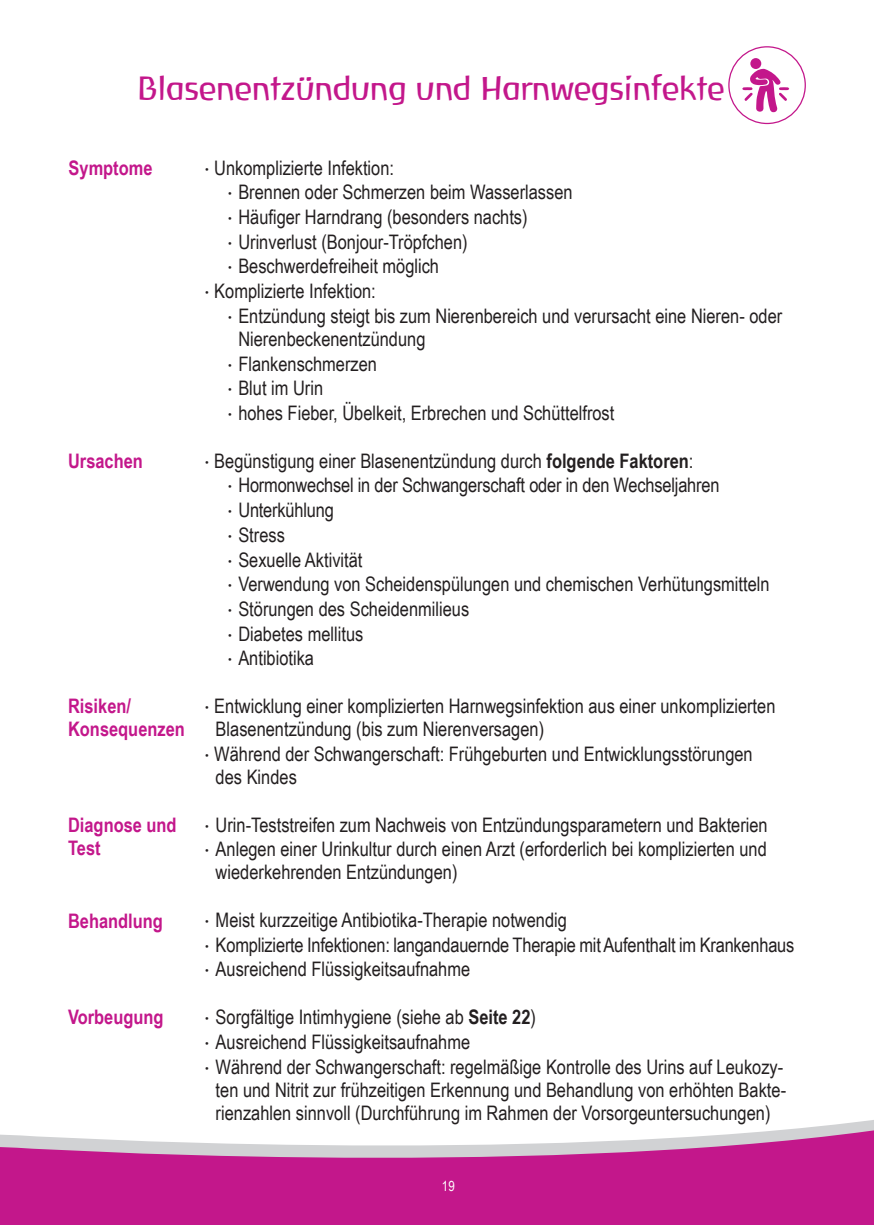
<style>
.page{position:relative;width:874px;height:1225px;background:#fff}
.page>*{position:absolute;margin:0;border:0;box-sizing:border-box;transform-origin:0 0}
.t1{font:32px "Baar Antropos";letter-spacing:-.02em;color:#c3178b}
.t2{font:20px/24.8px "Arial Narrow";color:#231f20}
.t3{font:700 20px/23px "Arial Narrow";color:#c3178b}
.t4{font:14px "Arial Narrow";color:#fff}
.s1{font-family:"Meta Plus Normal";font-style:italic}
.s2{font-weight:700}
</style>
<div class="page">
<div style="left:728px;top:46px;width:77px;height:78px;border:1px solid #c3178b;border-radius:50%"></div>
<svg style="left:741px;top:69px;width:47px;height:44px"></svg>
<div style="left:750px;top:58px;width:11px;height:11px;background:#c3178b;border-radius:50%"></div>
<svg style="left:0;top:1128px;width:873px;height:97px;background:#cc4aa2"></svg>
<svg style="left:54px;top:1199px;width:727px;height:1px"></svg>
<h1 class="t1" style="left:137px;top:69px;width:588px">Blasenentzündung und Harnwegsinfekte</h1>
<p class="t3" style="left:69px;top:155px;width:85px">Symptome</p>
<p class="t3" style="left:68px;top:448px;width:76px">Ursachen</p>
<p class="t3" style="left:68px;top:693px;width:118px">Risiken/<br>Konsequenzen</p>
<p class="t3" style="left:68px;top:813px;width:110px">Diagnose und<br>Test</p>
<p class="t3" style="left:68px;top:908px;width:96px">Behandlung</p>
<p class="t3" style="left:68px;top:1004px;width:97px">Vorbeugung</p>
<p class="t2" style="left:204px;top:154px;width:191px"><span class="s1">·</span> Unkomplizierte Infektion:</p>
<p class="t2" style="left:227px;top:179px;width:347px"><span class="s1">·</span> Brennen oder Schmerzen beim Wasserlassen</p>
<p class="t2" style="left:227px;top:204px;width:302px"><span class="s1">·</span> Häufiger Harndrang (besonders nachts)</p>
<p class="t2" style="left:227px;top:228px;width:242px"><span class="s1">·</span> Urinverlust (Bonjour-Tröpfchen)</p>
<p class="t2" style="left:227px;top:253px;width:213px"><span class="s1">·</span> Beschwerdefreiheit möglich</p>
<p class="t2" style="left:204px;top:278px;width:173px"><span class="s1">·</span> Komplizierte Infektion:</p>
<p class="t2" style="left:227px;top:303px;width:556px"><span class="s1">·</span> Entzündung steigt bis zum Nierenbereich und verursacht eine Nieren- oder</p>
<p class="t2" style="left:238px;top:326px;width:188px">Nierenbeckenentzündung</p>
<p class="t2" style="left:227px;top:350px;width:151px"><span class="s1">·</span> Flankenschmerzen</p>
<p class="t2" style="left:227px;top:375px;width:98px"><span class="s1">·</span> Blut im Urin</p>
<p class="t2" style="left:227px;top:400px;width:388px"><span class="s1">·</span> hohes Fieber, Übelkeit, Erbrechen und Schüttelfrost</p>
<p class="t2" style="left:227px;top:447px;width:544px;text-indent:-23px"><span class="s1">·</span> Begünstigung einer Blasenentzündung durch <span class="s2">folgende Faktoren</span>:<br><span class="s1">·</span> Hormonwechsel in der Schwangerschaft oder in den Wechseljahren<br><span class="s1">·</span> Unterkühlung<br><span class="s1">·</span> Stress<br><span class="s1">·</span> Sexuelle Aktivität<br><span class="s1">·</span> Verwendung von Scheidenspülungen und chemischen Verhütungsmitteln <span class="s1">·</span> Störungen des Scheidenmilieus<br><span class="s1">·</span> Diabetes mellitus<br><span class="s1">·</span> Antibiotika</p>
<p class="t2" style="left:204px;top:693px;width:572px"><span class="s1">·</span> Entwicklung einer komplizierten Harnwegsinfektion aus einer unkomplizierten</p>
<p class="t2" style="left:215px;top:716px;width:330px">Blasenentzündung (bis zum Nierenversagen)</p>
<p class="t2" style="left:204px;top:740px;width:549px"><span class="s1">·</span> Während der Schwangerschaft: Frühgeburten und Entwicklungsstörungen</p>
<p class="t2" style="left:215px;top:763px;width:83px">des Kindes</p>
<p class="t2" style="left:204px;top:811px;width:564px"><span class="s1">·</span> Urin-Teststreifen zum Nachweis von Entzündungsparametern und Bakterien</p>
<p class="t2" style="left:204px;top:836px;width:563px"><span class="s1">·</span> Anlegen einer Urinkultur durch einen Arzt (erforderlich bei komplizierten und</p>
<p class="t2" style="left:215px;top:859px;width:243px">wiederkehrenden Entzündungen)</p>
<p class="t2" style="left:204px;top:906px;width:591px"><span class="s1">·</span> Meist kurzzeitige Antibiotika-Therapie notwendig<br><span class="s1">·</span> Komplizierte Infektionen: langandauernde Therapie mit Aufenthalt im Krankenhaus <span class="s1">·</span> Ausreichend Flüssigkeitsaufnahme</p>
<p class="t2" style="left:204px;top:1004px;width:333px"><span class="s1">·</span> Sorgfältige Intimhygiene (siehe ab <span class="s2">Seite 22</span>)</p>
<p class="t2" style="left:204px;top:1028px;width:267px"><span class="s1">·</span> Ausreichend Flüssigkeitsaufnahme</p>
<p class="t2" style="left:204px;top:1053px;width:580px"><span class="s1">·</span> Während der Schwangerschaft: regelmäßige Kontrolle des Urins auf Leukozy-</p>
<p class="t2" style="left:215px;top:1076px;width:571px">ten und Nitrit zur frühzeitigen Erkennung und Behandlung von erhöhten Bakte-</p>
<p class="t2" style="left:215px;top:1099px;width:556px">rienzahlen sinnvoll (Durchführung im Rahmen der Vorsorgeuntersuchungen)</p>
<p class="t4" style="left:441px;top:1176px;width:14px">19</p>
</div>
